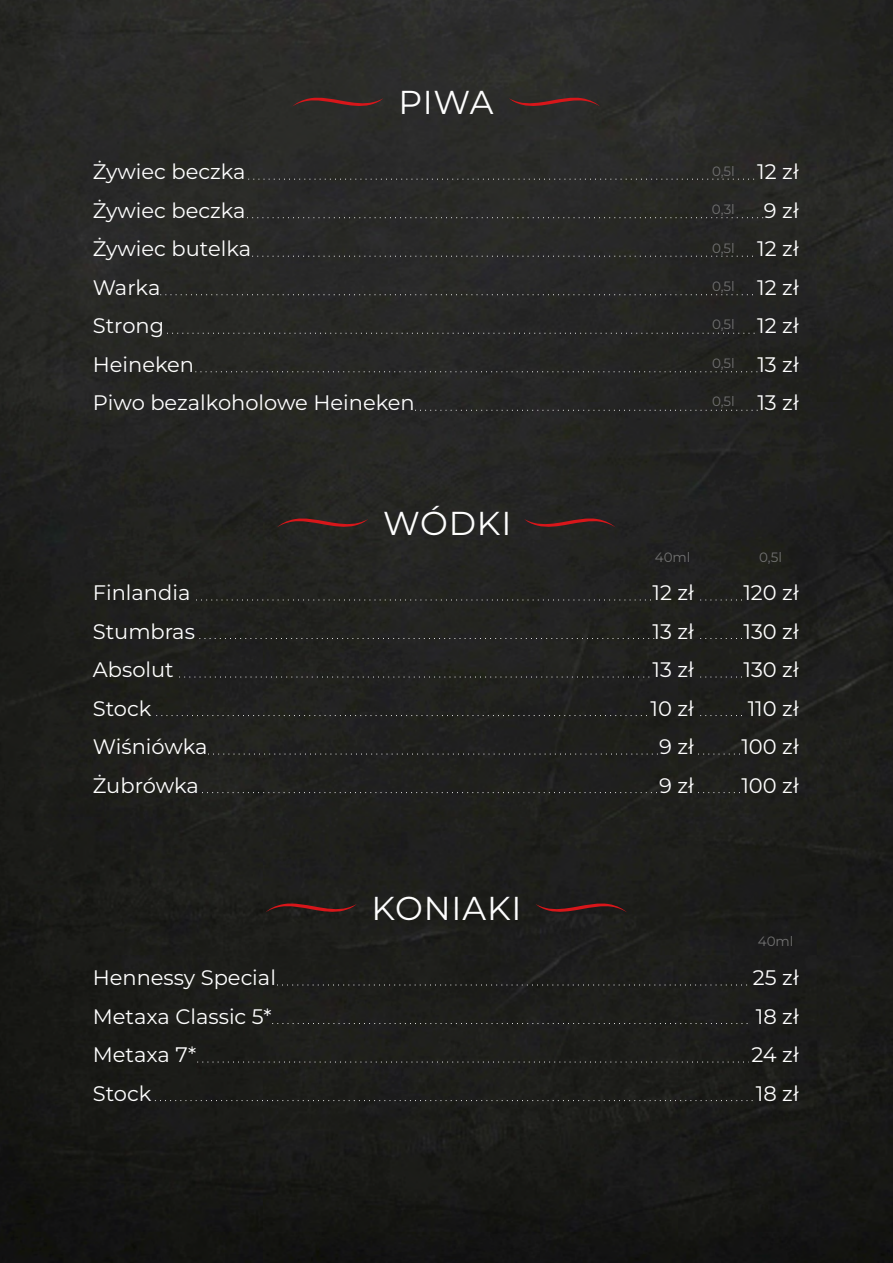
<style>
.page{position:relative;width:893px;height:1263px;background:#fff}
.page>*{position:absolute;margin:0;border:0;box-sizing:border-box;transform-origin:0 0}
.t1{font:33.15px "Montserrat";letter-spacing:.025em;color:#fefefe}
.t2{font:21px/38.5px "Montserrat";color:#fefefe}
.t3{font:13.5px "Montserrat";color:#717171}
</style>
<div class="page">
<img style="left:0;top:0;width:893px;height:1263px">
<svg style="left:292px;top:95px;width:91px;height:15px"></svg>
<svg style="left:509px;top:95px;width:91px;height:15px"></svg>
<svg style="left:277px;top:516px;width:91px;height:14px"></svg>
<svg style="left:524px;top:516px;width:91px;height:14px"></svg>
<svg style="left:265px;top:901px;width:92px;height:14px"></svg>
<svg style="left:536px;top:901px;width:91px;height:14px"></svg>
<svg style="left:248px;top:179px;width:510px;height:1px"></svg>
<svg style="left:247px;top:217px;width:516px;height:1px"></svg>
<svg style="left:252px;top:256px;width:504px;height:1px"></svg>
<svg style="left:160px;top:294px;width:595px;height:1px"></svg>
<svg style="left:167px;top:333px;width:588px;height:1px"></svg>
<svg style="left:195px;top:371px;width:563px;height:1px"></svg>
<svg style="left:415px;top:410px;width:343px;height:1px"></svg>
<svg style="left:196px;top:599px;width:456px;height:1px"></svg>
<svg style="left:199px;top:638px;width:455px;height:1px"></svg>
<svg style="left:179px;top:677px;width:471px;height:1px"></svg>
<svg style="left:156px;top:715px;width:495px;height:1px"></svg>
<svg style="left:208px;top:754px;width:450px;height:1px"></svg>
<svg style="left:700px;top:599px;width:43px;height:1px"></svg>
<svg style="left:700px;top:638px;width:43px;height:1px"></svg>
<svg style="left:700px;top:677px;width:43px;height:1px"></svg>
<svg style="left:700px;top:715px;width:43px;height:1px"></svg>
<svg style="left:698px;top:754px;width:43px;height:1px"></svg>
<svg style="left:698px;top:792px;width:43px;height:1px"></svg>
<svg style="left:202px;top:792px;width:456px;height:1px"></svg>
<svg style="left:277px;top:984px;width:472px;height:1px"></svg>
<svg style="left:272px;top:1023px;width:477px;height:1px"></svg>
<svg style="left:197px;top:1061px;width:552px;height:1px"></svg>
<svg style="left:155px;top:1100px;width:599px;height:1px"></svg>
<h1 class="t1" style="left:398px;top:82px;width:97px">PIWA</h1>
<p class="t2" style="left:93px;top:152px;width:324px">Żywiec beczka<br>Żywiec beczka<br>Żywiec butelka<br>Warka<br>Strong<br>Heineken<br>Piwo bezalkoholowe Heineken</p>
<p class="t2" style="left:757px;top:152px;width:43px;text-align:center">12 zł<br>9 zł<br>12 zł<br>12 zł<br>12 zł<br>13 zł<br>13 zł</p>
<p class="t3" style="left:712px;top:163px;width:24px">0,5l</p>
<p class="t3" style="left:712px;top:201px;width:25px">0,3l</p>
<p class="t3" style="left:712px;top:240px;width:24px">0,5l</p>
<p class="t3" style="left:712px;top:278px;width:24px">0,5l</p>
<p class="t3" style="left:712px;top:316px;width:24px">0,5l</p>
<p class="t3" style="left:712px;top:355px;width:24px">0,5l</p>
<p class="t3" style="left:712px;top:393px;width:24px">0,5l</p>
<h1 class="t1" style="left:383px;top:502px;width:130px">WÓDKI</h1>
<p class="t3" style="left:655px;top:548px;width:37px">40ml</p>
<p class="t2" style="left:650px;top:573px;width:45px;text-align:center">12 zł<br>13 zł<br>13 zł<br>10 zł<br>9 zł<br>9 zł</p>
<p class="t3" style="left:759px;top:548px;width:24px">0,5l</p>
<p class="t2" style="left:93px;top:573px;width:116px">Finlandia<br>Stumbras<br>Absolut<br>Stock<br>Wiśniówka<br>Żubrówka</p>
<p class="t2" style="left:741px;top:573px;width:59px;text-align:center">120 zł<br>130 zł<br>130 zł<br>110 zł<br>100 zł<br>100 zł</p>
<h1 class="t1" style="left:372px;top:887px;width:151px">KONIAKI</h1>
<p class="t3" style="left:758px;top:933px;width:37px">40ml</p>
<p class="t2" style="left:93px;top:958px;width:185px">Hennessy Special<br>Metaxa Classic 5*<br>Metaxa 7*<br>Stock</p>
<p class="t2" style="left:751px;top:958px;width:49px;text-align:justify">25 zł 18 zł 24 zł 18 zł</p>
</div>
